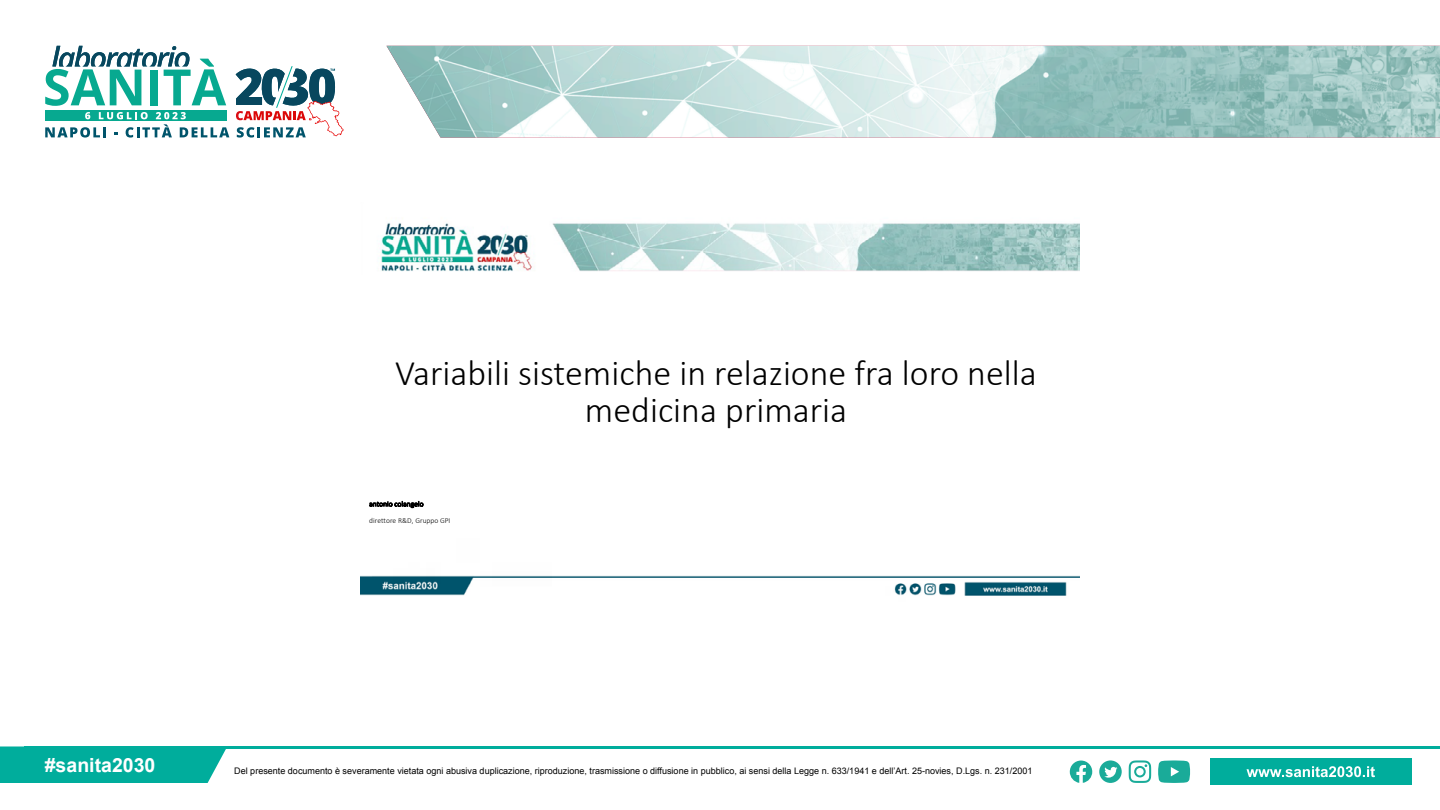
<style>
.page{position:relative;width:1440px;height:810px;background:#fff}
.page>*{position:absolute;margin:0;border:0;box-sizing:border-box;transform-origin:0 0}
.t1{font:300 36px/36.9px "Calibri";color:#000;text-align:center}
.t2{font:700 19.5px "Arial";color:#fff}
.t3{font:9px "Arial";color:#000}
.t4{font:300 7.5px "Calibri";letter-spacing:.005em;color:#000}
.t5{font:300 7.35px "Calibri";letter-spacing:.005em;color:#000}
</style>
<div class="page">
<img style="left:386px;top:46px;width:1054px;height:92px">
<div style="left:0;top:746px;width:226px;height:37px;background:#00ad9c"></div>
<div style="left:1210px;top:759px;width:201px;height:26px;background:#00ad9c"></div>
<hr style="left:24px;top:746px;width:1416px;height:3px;background:#00ad9c">
<svg style="left:1247px;top:766px;width:128px;height:11px"></svg>
<svg style="left:1129px;top:760px;width:22px;height:23px"></svg>
<svg style="left:1158px;top:760px;width:32px;height:23px"></svg>
<svg style="left:1070px;top:761px;width:22px;height:22px"></svg>
<svg style="left:1099px;top:760px;width:23px;height:23px"></svg>
<div style="left:45px;top:110px;width:181px;height:11px;background:#07a990"></div>
<svg style="left:45px;top:46px;width:181px;height:60px"></svg>
<svg style="left:236px;top:66px;width:107px;height:72px"></svg>
<svg style="left:45px;top:112px;width:184px;height:26px"></svg>
<img style="left:360px;top:223px;width:720px;height:373px">
<img style="left:360px;top:222px;width:719px;height:52px">
<h1 class="t1" style="left:395px;top:354px;width:643px">Variabili sistemiche in relazione fra loro nella medicina primaria</h1>
<p class="t5" style="left:369px;top:499px;width:56px">antonio colangelo</p>
<p class="t4" style="left:369px;top:516px;width:83px">direttore R&amp;D, Gruppo GPI</p>
<h2 class="t2" style="left:45px;top:752px;width:112px">#sanita2030</h2>
<p class="t3" style="left:234px;top:765px;width:800px">Del presente documento è severamente vietata ogni abusiva duplicazione, riproduzione, trasmissione o diffusione in pubblico, ai sensi della Legge n. 633/1941 e dell’Art. 25-novies, D.Lgs. n. 231/2001</p>
</div>
